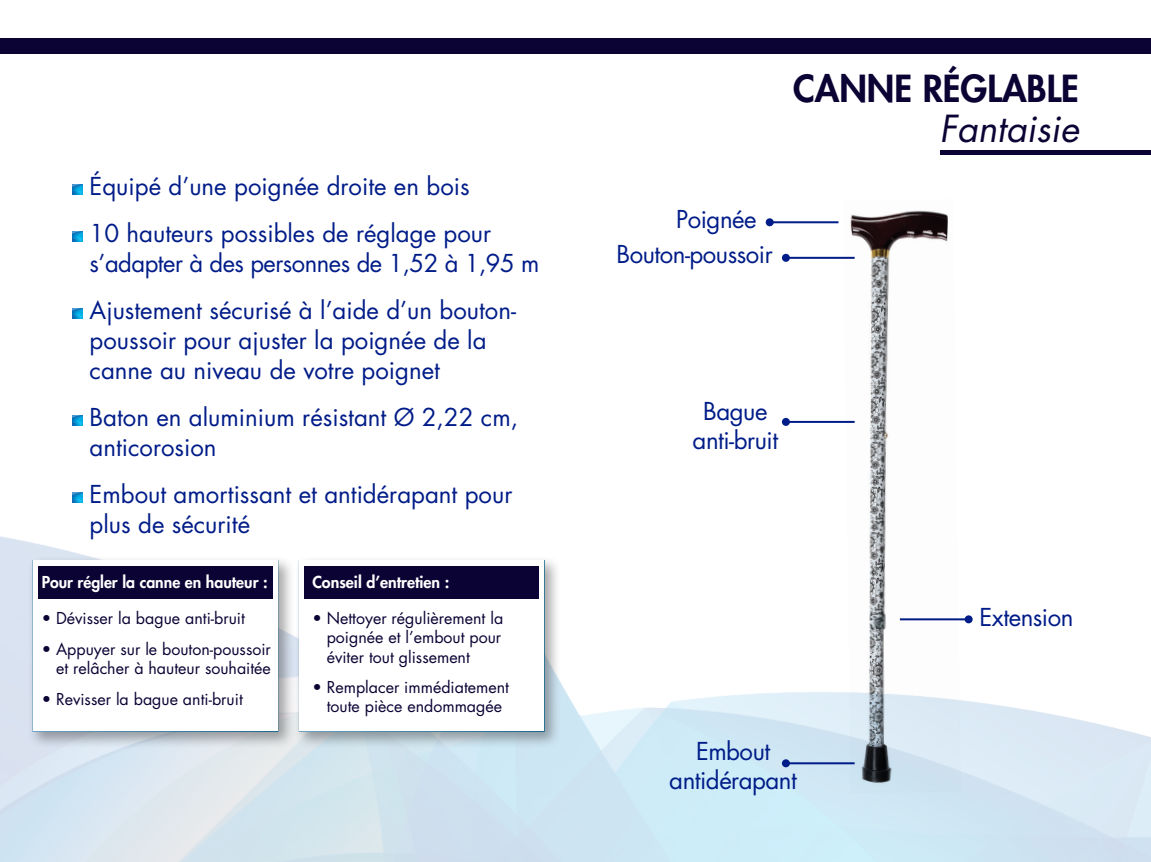
<style>
.page{position:relative;width:1151px;height:862px;background:#fff}
.page>*{position:absolute;margin:0;border:0;box-sizing:border-box;transform-origin:0 0}
.t1{font:800 36.2px "Futura Std";color:#0b0334}
.t2{font:italic 36.2px "Futura Std";color:#0b0334}
.t3{font:24px/30px "Futura Std";color:#001c88}
.t4{font:24px/28.8px "Futura Std";letter-spacing:-.02em;color:#001c88;text-align:center}
.t5{font:16px/19.2px "Futura Std";color:#0b0334}
.t6{font:800 16px "Futura Std";color:#fff}
</style>
<div class="page">
<img style="left:0;top:415px;width:1151px;height:447px">
<hr style="left:770px;top:221px;width:68px;height:2px;background:#001c88">
<div style="left:766px;top:218px;width:8px;height:8px;background:#001c88;border-radius:50%"></div>
<hr style="left:786px;top:421px;width:69px;height:2px;background:#001c88">
<div style="left:782px;top:418px;width:8px;height:8px;background:#001c88;border-radius:50%"></div>
<hr style="left:900px;top:618px;width:69px;height:2px;background:#001c88">
<div style="left:965px;top:615px;width:8px;height:8px;background:#001c88;border-radius:50%"></div>
<hr style="left:786px;top:762px;width:69px;height:2px;background:#001c88">
<div style="left:782px;top:759px;width:8px;height:8px;background:#001c88;border-radius:50%"></div>
<svg style="left:72px;top:185px;width:10px;height:10px"></svg>
<svg style="left:72px;top:232px;width:10px;height:10px"></svg>
<svg style="left:72px;top:309px;width:10px;height:10px"></svg>
<svg style="left:72px;top:416px;width:10px;height:10px"></svg>
<svg style="left:72px;top:493px;width:10px;height:10px"></svg>
<div style="left:27px;top:555px;width:268px;height:194px;background:#231f20;opacity:.4"></div>
<div style="left:32px;top:560px;width:246px;height:172px;background:#fff;border:1px solid #fff"></div>
<div style="left:294px;top:555px;width:268px;height:194px;background:#231f20;opacity:.4"></div>
<div style="left:299px;top:560px;width:246px;height:172px;background:#fff;border:1px solid #fff"></div>
<div style="left:0;top:38px;width:1151px;height:16px;background:#0b0334"></div>
<div style="left:304px;top:566px;width:235px;height:32px;background:#0b0334"></div>
<div style="left:38px;top:566px;width:235px;height:32px;background:#0b0334"></div>
<hr style="left:786px;top:257px;width:69px;height:2px;background:#001c88">
<div style="left:782px;top:254px;width:8px;height:8px;background:#001c88;border-radius:50%"></div>
<hr style="left:941px;top:150px;width:210px;height:4px;background:#0b0334">
<img style="left:843px;top:210px;width:118px;height:583px">
<p class="t3" style="left:90px;top:171px;width:382px">Équipé d’une poignée droite en bois</p>
<p class="t3" style="left:90px;top:218px;width:451px">10 hauteurs possibles de réglage pour s’adapter à des personnes de 1,52 à 1,95 m</p>
<p class="t3" style="left:90px;top:295px;width:428px">Ajustement sécurisé à l’aide d’un bouton&shy;poussoir pour ajuster la poignée de la canne au niveau de votre poignet</p>
<p class="t3" style="left:90px;top:402px;width:430px">Baton en aluminium résistant Ø 2,22 cm, anticorosion</p>
<p class="t3" style="left:90px;top:479px;width:424px">Embout amortissant et antidérapant pour plus de sécurité</p>
<p class="t6" style="left:312px;top:572px;width:139px">Conseil d’entretien :</p>
<p class="t5" style="left:327px;top:609px;width:178px;text-indent:-14px">• Nettoyer régulièrement la poignée et l’embout pour éviter tout glissement</p>
<p class="t5" style="left:312px;top:678px;width:198px;text-align:center">• Remplacer immédiatement toute pièce endommagée</p>
<p class="t6" style="left:42px;top:572px;width:227px">Pour régler la canne en hauteur :</p>
<p class="t5" style="left:42px;top:609px;width:205px">• Dévisser la bague anti-bruit</p>
<p class="t5" style="left:42px;top:639px;width:231px;text-align:right">• Appuyer sur le bouton-poussoir et relâcher à hauteur souhaitée</p>
<p class="t5" style="left:42px;top:689px;width:203px">• Revisser la bague anti-bruit</p>
<p class="t1" style="left:793px;top:66px;width:287px">CANNE RÉGLABLE</p>
<p class="t2" style="left:939px;top:106px;width:141px">Fantaisie</p>
<p class="t4" style="left:676px;top:205px;width:82px">Poignée</p>
<p class="t4" style="left:617px;top:240px;width:158px">Bouton-poussoir</p>
<p class="t4" style="left:693px;top:397px;width:87px">Bague anti-bruit</p>
<p class="t4" style="left:980px;top:603px;width:95px">Extension</p>
<p class="t3" style="left:696px;top:737px;width:76px">Embout</p>
<p class="t4" style="left:669px;top:766px;width:129px">antidérapant</p>
</div>
